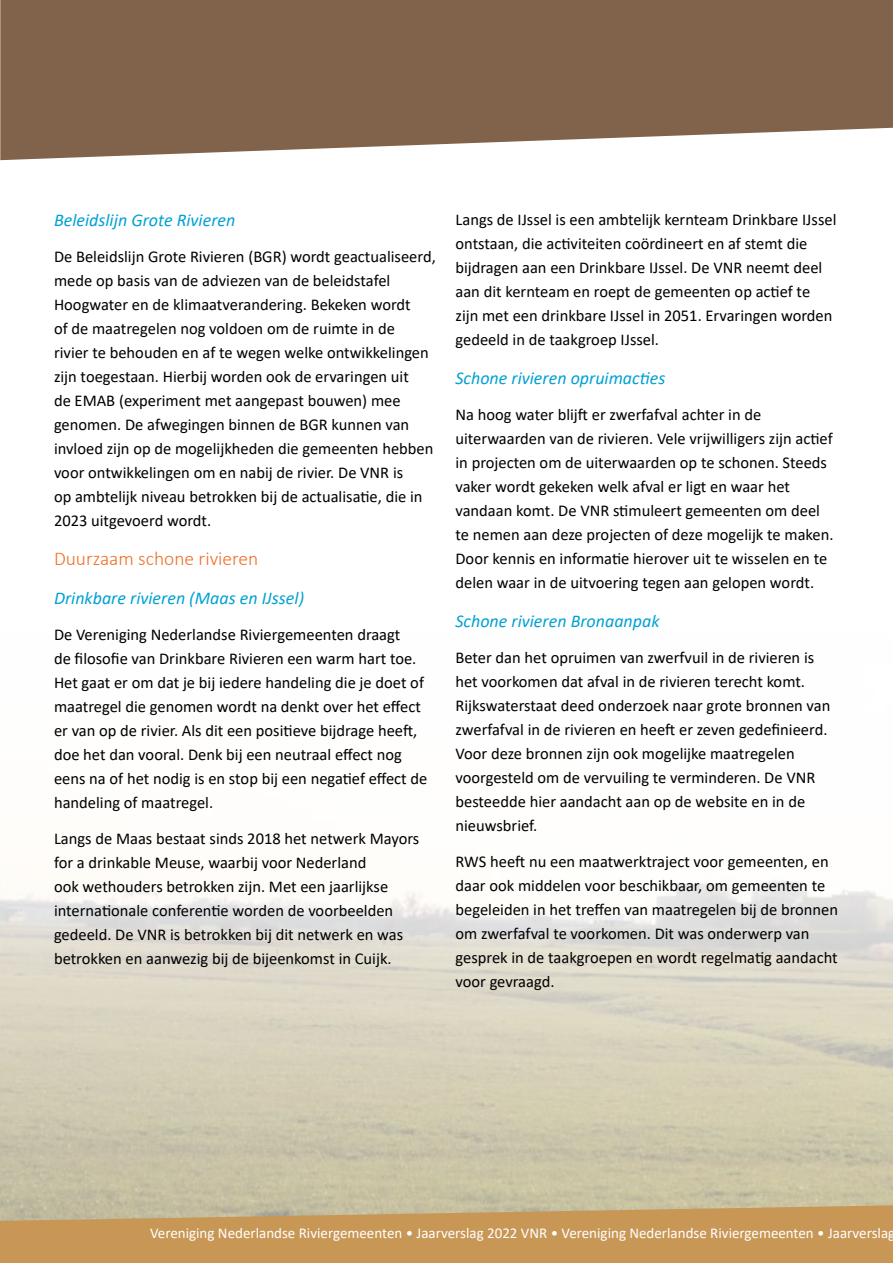
<style>
.page{position:relative;width:893px;height:1263px;background:#fff}
.page>*{position:absolute;margin:0;border:0;box-sizing:border-box;transform-origin:0 0}
.t1{font:300 19.5px "Calibri";color:#ee712a}
.t2{font:italic 18px "Calibri";color:#00a1d4}
.t3{font:16.5px/24px "Calibri";color:#000}
.t4{font:15px "Calibri";color:#fff}
</style>
<div class="page">
<svg style="left:0;top:1205px;width:893px;height:58px;background:#c79c5f"></svg>
<svg style="left:0;top:0;width:893px;height:160px;background:#8d715c"></svg>
<p class="t2" style="left:54px;top:208px;width:183px">Beleidslijn Grote Rivieren</p>
<p class="t3" style="left:54px;top:244px;width:383px">De Beleidslijn Grote Rivieren (BGR) wordt geactualiseerd, mede op basis van de adviezen van de beleidstafel Hoogwater en de klimaatverandering. Bekeken wordt<br>of de maatregelen nog voldoen om de ruimte in de<br>rivier te behouden en af te wegen welke ontwikkelingen zijn toegestaan. Hierbij worden ook de ervaringen uit<br>de EMAB (experiment met aangepast bouwen) mee genomen. De afwegingen binnen de BGR kunnen van invloed zijn op de mogelijkheden die gemeenten hebben voor ontwikkelingen om en nabij de rivier. De VNR is<br>op ambtelijk niveau betrokken bij de actualisatie, die in 2023 uitgevoerd wordt.</p>
<p class="t1" style="left:54px;top:547px;width:206px">Duurzaam schone rivieren</p>
<p class="t2" style="left:54px;top:586px;width:252px">Drinkbare rivieren (Maas en IJssel)</p>
<p class="t3" style="left:54px;top:622px;width:375px">De Vereniging Nederlandse Riviergemeenten draagt<br>de filosofie van Drinkbare Rivieren een warm hart toe.<br>Het gaat er om dat je bij iedere handeling die je doet of maatregel die genomen wordt na denkt over het effect er van op de rivier. Als dit een positieve bijdrage heeft, doe het dan vooral. Denk bij een neutraal effect nog eens na of het nodig is en stop bij een negatief effect de handeling of maatregel.</p>
<p class="t3" style="left:54px;top:826px;width:367px">Langs de Maas bestaat sinds 2018 het netwerk Mayors for a drinkable Meuse, waarbij voor Nederland<br>ook wethouders betrokken zijn. Met een jaarlijkse internationale conferentie worden de voorbeelden gedeeld. De VNR is betrokken bij dit netwerk en was betrokken en aanwezig bij de bijeenkomst in Cuijk.</p>
<p class="t3" style="left:455px;top:207px;width:382px">Langs de IJssel is een ambtelijk kernteam Drinkbare IJssel ontstaan, die activiteiten coördineert en af stemt die bijdragen aan een Drinkbare IJssel. De VNR neemt deel aan dit kernteam en roept de gemeenten op actief te zijn met een drinkbare IJssel in 2051. Ervaringen worden gedeeld in de taakgroep IJssel.</p>
<p class="t2" style="left:455px;top:366px;width:211px">Schone rivieren opruimacties</p>
<p class="t3" style="left:455px;top:402px;width:380px">Na hoog water blijft er zwerfafval achter in de uiterwaarden van de rivieren. Vele vrijwilligers zijn actief in projecten om de uiterwaarden op te schonen. Steeds vaker wordt gekeken welk afval er ligt en waar het vandaan komt. De VNR stimuleert gemeenten om deel te nemen aan deze projecten of deze mogelijk te maken.<br>Door kennis en informatie hierover uit te wisselen en te delen waar in de uitvoering tegen aan gelopen wordt.</p>
<p class="t2" style="left:455px;top:609px;width:206px">Schone rivieren Bronaanpak</p>
<p class="t3" style="left:455px;top:645px;width:376px">Beter dan het opruimen van zwerfvuil in de rivieren is het voorkomen dat afval in de rivieren terecht komt.<br>Rijkswaterstaat deed onderzoek naar grote bronnen van zwerfafval in de rivieren en heeft er zeven gedefinieerd.<br>Voor deze bronnen zijn ook mogelijke maatregelen voorgesteld om de vervuiling te verminderen. De VNR besteedde hier aandacht aan op de website en in de nieuwsbrief.</p>
<p class="t3" style="left:455px;top:849px;width:384px">RWS heeft nu een maatwerktraject voor gemeenten, en daar ook middelen voor beschikbaar, om gemeenten te begeleiden in het treffen van maatregelen bij de bronnen om zwerfafval te voorkomen. Dit was onderwerp van gesprek in de taakgroepen en wordt regelmatig aandacht voor gevraagd.</p>
<p class="t4" style="left:150px;top:1222px;width:747px">Vereniging Nederlandse Riviergemeenten • Jaarverslag 2022 VNR • Vereniging Nederlandse Riviergemeenten • Jaarverslag</p>
</div>
